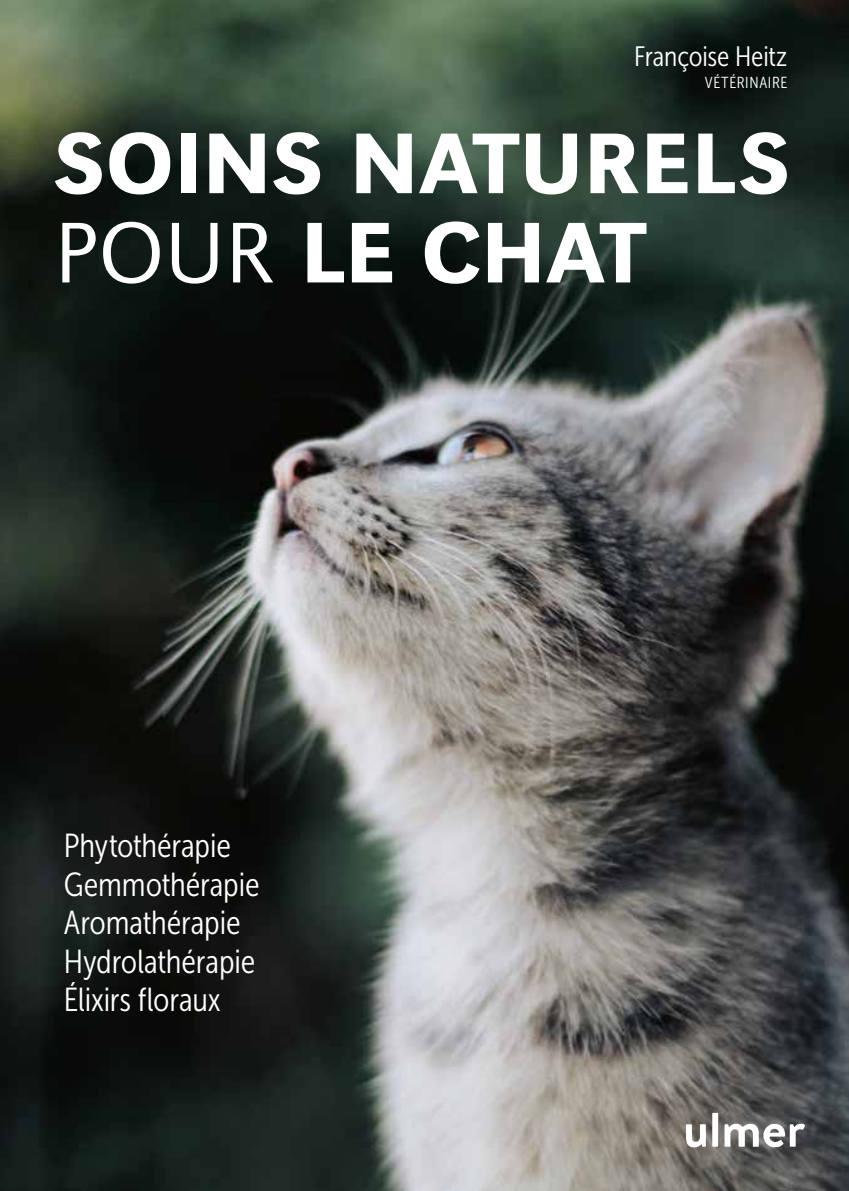
<style>
.page{position:relative;width:849px;height:1191px;background:#fff}
.page>*{position:absolute;margin:0;border:0;box-sizing:border-box;transform-origin:0 0}
.t1{font:500 89.25px/89.2px "URW Grotesk T";letter-spacing:.005em;color:#fff}
.t2{font:33.25px/38.5px "Museo Sans Cond 300";letter-spacing:-.005em;color:#fff}
.t3{font:28px "Museo Sans Cond 300";letter-spacing:-.005em;color:#fff}
.t4{font:15.92px "Museo Sans Cond 300";letter-spacing:.04em;color:#fff}
.s1{font-family:"URW Grotesk T Ligh";font-weight:400}
</style>
<div class="page">
<img style="left:0;top:0;width:848px;height:1191px">
<img style="left:650px;top:1098px;width:189px;height:63px">
<p class="t3" style="left:634px;top:41px;width:154px">Françoise Heitz</p>
<p class="t4" style="left:704px;top:74px;width:84px">VÉTÉRINAIRE</p>
<h1 class="t1" style="left:54px;top:118px;width:737px">SOINS NATURELS<br><span class="s1">POUR</span> LE CHAT</h1>
<p class="t2" style="left:64px;top:827px;width:197px">Phytothérapie<br>Gemmothérapie<br>Aromathérapie<br>Hydrolathérapie<br>Élixirs floraux</p>
</div>
